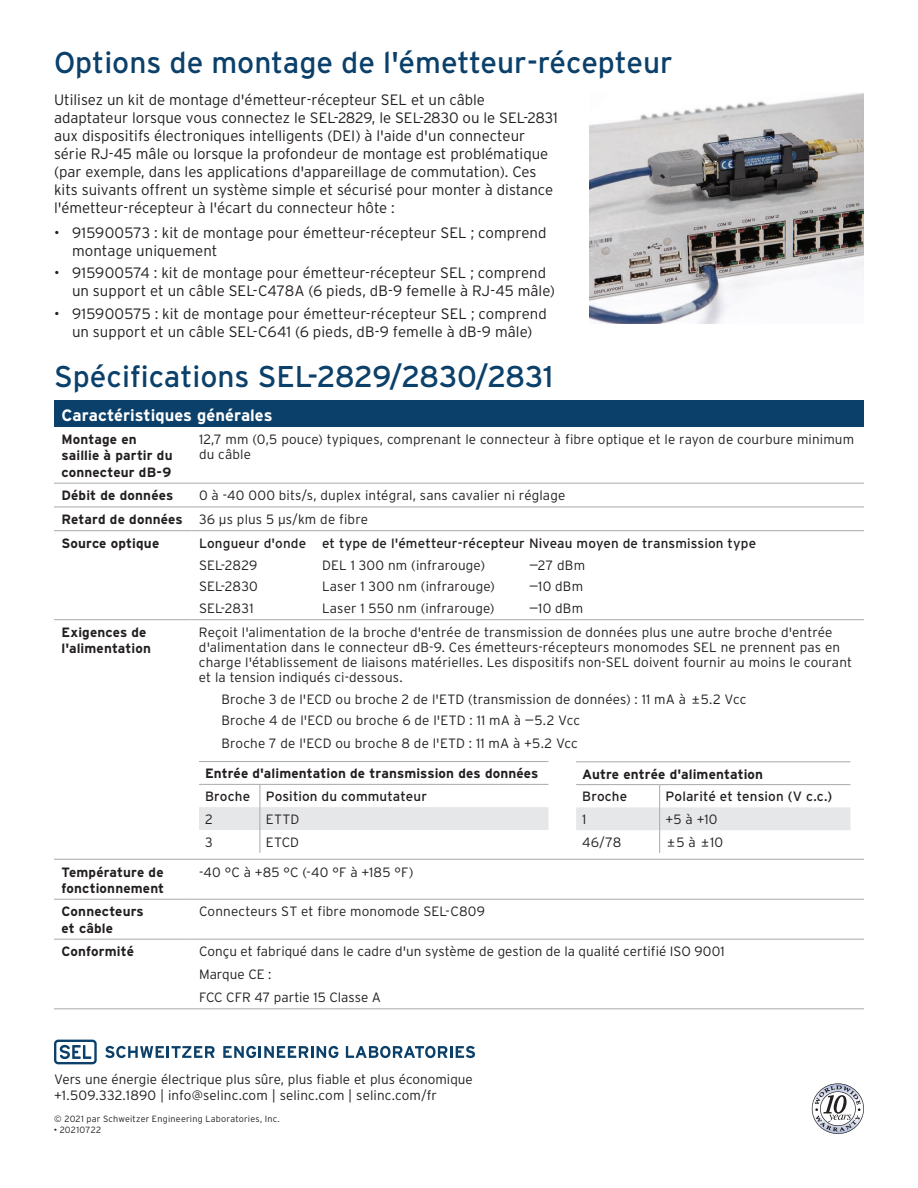
<style>
.page{position:relative;width:918px;height:1188px;background:#fff}
.page>*{position:absolute;margin:0;border:0;box-sizing:border-box;transform-origin:0 0}
.t1{font:30px "Interstate Poly";color:#0b406a}
.t2{font:700 16.5px "Interstate Poly";letter-spacing:.005em;color:#fff}
.t3{font:300 15px/18px "Interstate Poly";color:#231f20}
.t4{font:300 13.5px/15px "Interstate Poly";letter-spacing:.01em;color:#231f20}
.t5{font:700 13.5px/16.2px "Interstate Poly";letter-spacing:.01em;color:#231f20}
.t6{font:13.5px "Interstate Poly";letter-spacing:.01em;color:#231f20}
.t7{font:300 9px/10.8px "Interstate Poly";letter-spacing:.025em;color:#231f20}
.s1{font-weight:700}
.s2{font-weight:900}
</style>
<div class="page">
<svg style="left:812px;top:1083px;width:52px;height:51px"></svg>
<svg style="left:54px;top:1040px;width:43px;height:24px"></svg>
<svg style="left:105px;top:1046px;width:110px;height:12px"></svg>
<svg style="left:223px;top:1046px;width:115px;height:12px"></svg>
<svg style="left:346px;top:1046px;width:129px;height:12px"></svg>
<div style="left:54px;top:401px;width:810px;height:26px;background:#0b406a"></div>
<hr style="left:54px;top:483px;width:138px;height:1px;background:#a8a9ad">
<hr style="left:192px;top:483px;width:672px;height:1px;background:#a8a9ad">
<hr style="left:54px;top:507px;width:138px;height:1px;background:#a8a9ad">
<hr style="left:192px;top:507px;width:672px;height:1px;background:#a8a9ad">
<hr style="left:54px;top:530px;width:138px;height:1px;background:#a8a9ad">
<hr style="left:192px;top:530px;width:672px;height:1px;background:#a8a9ad">
<hr style="left:54px;top:619px;width:138px;height:1px;background:#a8a9ad">
<hr style="left:192px;top:619px;width:672px;height:1px;background:#a8a9ad">
<hr style="left:54px;top:859px;width:138px;height:1px;background:#a8a9ad">
<hr style="left:192px;top:859px;width:672px;height:1px;background:#a8a9ad">
<hr style="left:54px;top:899px;width:138px;height:1px;background:#a8a9ad">
<hr style="left:192px;top:899px;width:672px;height:1px;background:#a8a9ad">
<hr style="left:54px;top:939px;width:138px;height:1px;background:#a8a9ad">
<hr style="left:192px;top:939px;width:672px;height:1px;background:#a8a9ad">
<hr style="left:54px;top:1008px;width:138px;height:1px;background:#a8a9ad">
<hr style="left:192px;top:1008px;width:672px;height:1px;background:#a8a9ad">
<svg style="left:199px;top:785px;width:350px;height:68px"></svg>
<hr style="left:199px;top:761px;width:61px;height:1px;background:#a8a9ad">
<hr style="left:260px;top:761px;width:289px;height:1px;background:#a8a9ad">
<hr style="left:199px;top:784px;width:61px;height:1px;background:#a8a9ad">
<hr style="left:260px;top:784px;width:289px;height:1px;background:#a8a9ad">
<svg style="left:576px;top:785px;width:274px;height:68px"></svg>
<hr style="left:576px;top:761px;width:84px;height:1px;background:#a8a9ad">
<hr style="left:660px;top:761px;width:190px;height:1px;background:#a8a9ad">
<hr style="left:576px;top:784px;width:84px;height:1px;background:#a8a9ad">
<hr style="left:660px;top:784px;width:190px;height:1px;background:#a8a9ad">
<img style="left:590px;top:93px;width:274px;height:231px">
<h1 class="t1" style="left:54px;top:42px;width:620px">Options de montage de l'émetteur-récepteur</h1>
<p class="t3" style="left:54px;top:90px;width:505px">Utilisez un kit de montage d'émetteur-récepteur SEL et un câble adaptateur lorsque vous connectez le SEL-2829, le SEL-2830 ou le SEL-2831 aux dispositifs électroniques intelligents (DEI) à l'aide d'un connecteur série RJ-45 mâle ou lorsque la profondeur de montage est problématique (par exemple, dans les applications d'appareillage de commutation). Ces kits suivants offrent un système simple et sécurisé pour monter à distance l'émetteur-récepteur à l'écart du connecteur hôte :</p>
<p class="t3" style="left:72px;top:223px;width:476px;text-indent:-18px">• 915900573 : kit de montage pour émetteur-récepteur SEL ; comprend montage uniquement</p>
<p class="t3" style="left:72px;top:263px;width:485px;text-indent:-18px">• 915900574 : kit de montage pour émetteur-récepteur SEL ; comprend un support et un câble SEL-C478A (6 pieds, dB-9 femelle à RJ-45 mâle)</p>
<p class="t3" style="left:54px;top:304px;width:494px;text-align:center">• 915900575 : kit de montage pour émetteur-récepteur SEL ; comprend un support et un câble SEL-C641 (6 pieds, dB-9 femelle à dB-9 mâle)</p>
<h1 class="t1" style="left:54px;top:355px;width:501px">Spécifications SEL-2829/2830/2831</h1>
<p class="t2" style="left:62px;top:403px;width:213px">Caractéristiques générales</p>
<p class="t5" style="left:62px;top:431px;width:113px">Montage en saillie à partir du connecteur dB-9</p>
<p class="t4" style="left:199px;top:431px;width:657px">12,7 mm (0,5 pouce) typiques, comprenant le connecteur à fibre optique et le rayon de courbure minimum du câble</p>
<p class="t5" style="left:62px;top:487px;width:113px">Débit de données</p>
<p class="t4" style="left:62px;top:483px;width:505px;line-height:23.7px;text-indent:138px">0 à -40 000 bits/s, duplex intégral, sans cavalier ni réglage<br><span class="s1">Retard de données</span> 36 μs plus 5 μs/km de fibre<br><span class="s1">Source optique</span></p>
<p class="t6" style="left:199px;top:534px;width:559px">Longueur d'onde et type de l'émetteur-récepteur Niveau moyen de transmission type</p>
<p class="t4" style="left:199px;top:557px;width:60px">SEL-2829</p>
<p class="t4" style="left:322px;top:557px;width:165px">DEL 1 300 nm (infrarouge)</p>
<p class="t4" style="left:529px;top:557px;width:58px">–27 dBm</p>
<p class="t4" style="left:199px;top:578px;width:60px">SEL-2830</p>
<p class="t4" style="left:322px;top:578px;width:174px">Laser 1 300 nm (infrarouge)</p>
<p class="t4" style="left:529px;top:578px;width:56px">–10 dBm</p>
<p class="t4" style="left:199px;top:600px;width:56px">SEL-2831</p>
<p class="t4" style="left:322px;top:600px;width:174px">Laser 1 550 nm (infrarouge)</p>
<p class="t4" style="left:529px;top:600px;width:56px">–10 dBm</p>
<p class="t5" style="left:61px;top:624px;width:91px">Exigences de l'alimentation</p>
<p class="t4" style="left:199px;top:624px;width:655px">Reçoit l'alimentation de la broche d'entrée de transmission de données plus une autre broche d'entrée d'alimentation dans le connecteur dB-9. Ces émetteurs-récepteurs monomodes SEL ne prennent pas en charge l'établissement de liaisons matérielles. Les dispositifs non-SEL doivent fournir au moins le courant et la tension indiqués ci-dessous.</p>
<p class="t4" style="left:222px;top:687px;width:526px;line-height:22.4px">Broche 3 de l'ECD ou broche 2 de l'ETD (transmission de données) : 11 mA à ±5.2 Vcc<br>Broche 4 de l'ECD ou broche 6 de l'ETD : 11 mA à –5.2 Vcc<br>Broche 7 de l'ECD ou broche 8 de l'ETD : 11 mA à +5.2 Vcc</p>
<p class="t5" style="left:205px;top:765px;width:335px">Entrée d'alimentation de transmission des données</p>
<p class="t6" style="left:205px;top:787px;width:223px">Broche Position du commutateur</p>
<p class="t4" style="left:205px;top:811px;width:9px">2</p>
<p class="t4" style="left:266px;top:811px;width:35px">ETTD</p>
<p class="t4" style="left:205px;top:834px;width:9px">3</p>
<p class="t4" style="left:266px;top:834px;width:35px">ETCD</p>
<p class="t5" style="left:61px;top:863px;width:104px">Température de fonctionnement</p>
<p class="t4" style="left:199px;top:863px;width:216px">‑40 °C à +85 °C (‑40 °F à +185 °F)</p>
<p class="t5" style="left:61px;top:903px;width:84px">Connecteurs et câble</p>
<p class="t4" style="left:199px;top:903px;width:288px">Connecteurs ST et fibre monomode SEL-C809</p>
<p class="t5" style="left:61px;top:943px;width:74px">Conformité</p>
<p class="t4" style="left:199px;top:939px;width:527px;line-height:23px">Conçu et fabriqué dans le cadre d'un système de gestion de la qualité certifié ISO 9001<br>Marque CE :<br>FCC CFR 47 partie 15 Classe A</p>
<p class="t5" style="left:582px;top:765px;width:182px">Autre entrée d'alimentation</p>
<p class="t6" style="left:582px;top:787px;width:47px">Broche</p>
<p class="t6" style="left:666px;top:787px;width:168px">Polarité et tension (V c.c.)</p>
<p class="t4" style="left:582px;top:811px;width:6px">1</p>
<p class="t4" style="left:666px;top:811px;width:53px">+5 à +10</p>
<p class="t4" style="left:582px;top:834px;width:41px">46/78</p>
<p class="t4" style="left:666px;top:834px;width:59px">±5 à ±10</p>
<p class="t4" style="left:54px;top:1070px;width:420px;line-height:16.2px">Vers une énergie électrique plus sûre, plus fiable et plus économique +1.509.332.1890 | info@selinc.com | selinc.com | selinc.com/fr</p>
<p class="t7" style="left:54px;top:1113px;width:227px">© 2021 par Schweitzer Engineering Laboratories, Inc. <span class="s2">·</span> 20210722</p>
</div>
